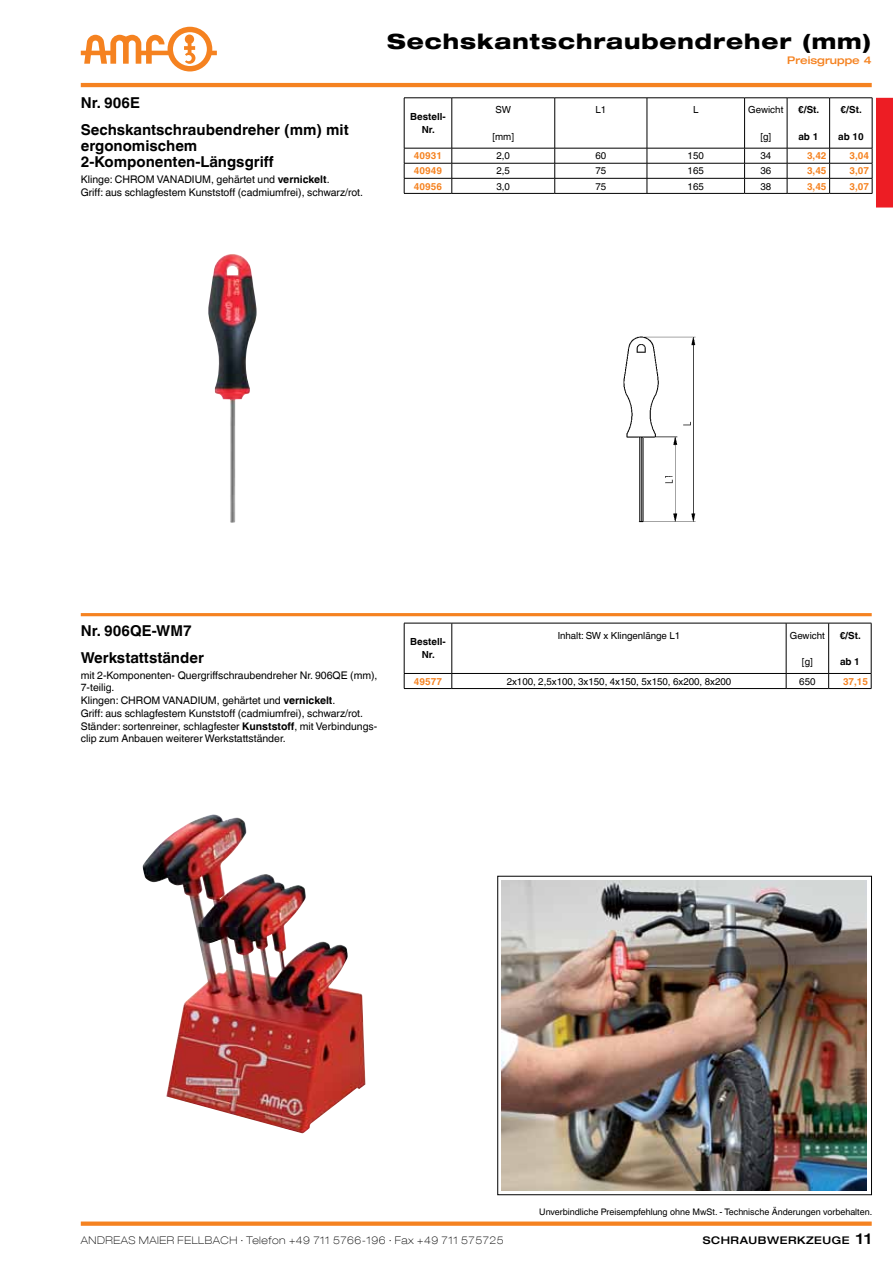
<style>
.page{position:relative;width:893px;height:1263px;background:#fff}
.page>*{position:absolute;margin:0;border:0;box-sizing:border-box;transform-origin:0 0}
.t1{font:800 expanded 21px "Helvetica Neue LT Com";letter-spacing:.045em;color:#000}
.t2{font:700 15px/15.9px "Helvetica World";color:#000}
.t3{font:10.5px/12.8px "Helvetica World";color:#000}
.t4{font:100 expanded 10.5px "Helvetica Neue LT Com";letter-spacing:.05em;color:#000}
.t5{font:500 expanded 10.5px "Helvetica Neue LT Com";letter-spacing:.05em;color:#000}
.t6{font:500 expanded 10.5px "Helvetica Neue LT Com";color:#f58220}
.t7{font:9.75px "Helvetica World";color:#000}
.t8{font:700 9.75px "Helvetica World";color:#f58220}
.t9{font:700 9.75px/12.8px "Helvetica World";color:#000;text-align:center}
.t10{font:9px "Helvetica World";color:#000}
.s1{font-weight:700}
.s2{font-size:15px}
</style>
<div class="page">
<hr style="left:81px;top:83px;width:791px;height:4px;background:#f58220">
<svg style="left:81px;top:27px;width:136px;height:44px"></svg>
<div style="left:81px;top:1221px;width:791px;height:5px;background:#f58220"></div>
<svg style="left:404px;top:98px;width:489px;height:109px"></svg>
<hr style="left:404px;top:193px;width:48px;height:1px;background:#000">
<hr style="left:452px;top:193px;width:103px;height:1px;background:#000">
<hr style="left:555px;top:193px;width:92px;height:1px;background:#000">
<hr style="left:647px;top:193px;width:98px;height:1px;background:#000">
<hr style="left:745px;top:193px;width:42px;height:1px;background:#000">
<hr style="left:787px;top:193px;width:43px;height:1px;background:#000">
<hr style="left:830px;top:193px;width:42px;height:1px;background:#000">
<img style="left:208px;top:254px;width:49px;height:269px">
<hr style="left:81px;top:613px;width:791px;height:3px;background:#f58220">
<img style="left:623px;top:336px;width:73px;height:187px">
<svg style="left:404px;top:623px;width:468px;height:65px"></svg>
<hr style="left:404px;top:688px;width:48px;height:1px;background:#000">
<hr style="left:452px;top:688px;width:334px;height:1px;background:#000">
<hr style="left:786px;top:688px;width:43px;height:1px;background:#000">
<hr style="left:829px;top:688px;width:42px;height:1px;background:#000">
<img style="left:142px;top:814px;width:223px;height:319px">
<img style="left:502px;top:880px;width:365px;height:311px">
<p class="t1" style="left:387px;top:28px;width:486px">Sechskantschraubendreher (mm)</p>
<p class="t2" style="left:81px;top:95px;width:61px">Nr. 906E</p>
<p class="t2" style="left:81px;top:122px;width:270px">Sechskantschraubendreher (mm) mit ergonomischem<br>2-Komponenten-Längsgriff</p>
<p class="t3" style="left:81px;top:173px;width:284px">Klinge: CHROM VANADIUM, gehärtet und <span class="s1">vernickelt</span>.<br>Griff: aus schlagfestem Kunststoff (cadmiumfrei), schwarz/rot.</p>
<p class="t9" style="left:410px;top:110px;width:37px">Bestell-<br>Nr.</p>
<p class="t7" style="left:495px;top:104px;width:17px">SW</p>
<p class="t7" style="left:492px;top:131px;width:23px">[mm]</p>
<p class="t6" style="left:787px;top:53px;width:86px">PREISGRUPPE 4</p>
<p class="t7" style="left:595px;top:104px;width:12px">L1</p>
<p class="t7" style="left:693px;top:104px;width:7px">L</p>
<p class="t7" style="left:748px;top:104px;width:37px">Gewicht</p>
<p class="t7" style="left:760px;top:131px;width:12px">[g]</p>
<p class="t9" style="left:798px;top:104px;width:23px">€/St.</p>
<p class="t9" style="left:798px;top:130px;width:21px">ab 1</p>
<p class="t9" style="left:841px;top:104px;width:23px">€/St.</p>
<p class="t9" style="left:838px;top:130px;width:27px">ab 10</p>
<p class="t8" style="left:414px;top:150px;width:30px">40931</p>
<p class="t7" style="left:496px;top:150px;width:15px">2,0</p>
<p class="t7" style="left:595px;top:150px;width:12px">60</p>
<p class="t7" style="left:688px;top:150px;width:18px">150</p>
<p class="t7" style="left:760px;top:150px;width:12px">34</p>
<p class="t8" style="left:807px;top:150px;width:21px">3,42</p>
<p class="t8" style="left:849px;top:150px;width:21px">3,04</p>
<p class="t8" style="left:414px;top:165px;width:30px">40949</p>
<p class="t7" style="left:496px;top:165px;width:15px">2,5</p>
<p class="t7" style="left:595px;top:165px;width:12px">75</p>
<p class="t7" style="left:688px;top:165px;width:18px">165</p>
<p class="t7" style="left:760px;top:165px;width:12px">36</p>
<p class="t8" style="left:807px;top:165px;width:21px">3,45</p>
<p class="t8" style="left:849px;top:165px;width:21px">3,07</p>
<p class="t8" style="left:414px;top:180px;width:30px">40956</p>
<p class="t7" style="left:496px;top:180px;width:15px">3,0</p>
<p class="t7" style="left:595px;top:180px;width:12px">75</p>
<p class="t7" style="left:688px;top:180px;width:18px">165</p>
<p class="t7" style="left:760px;top:180px;width:12px">38</p>
<p class="t8" style="left:807px;top:180px;width:21px">3,45</p>
<p class="t8" style="left:849px;top:180px;width:21px">3,07</p>
<p class="t2" style="left:81px;top:623px;width:112px">Nr. 906QE-WM7</p>
<p class="t2" style="left:81px;top:649px;width:125px">Werkstattständer</p>
<p class="t3" style="left:81px;top:669px;width:298px">mit 2-Komponenten- Quergriffschraubendreher Nr. 906QE (mm), 7-teilig.<br>Klingen: CHROM VANADIUM, gehärtet und <span class="s1">vernickelt</span>.<br>Griff: aus schlagfestem Kunststoff (cadmiumfrei), schwarz/rot.<br>Ständer: sortenreiner, schlagfester <span class="s1">Kunststoff</span>, mit Verbindungs&shy;clip zum Anbauen weiterer Werkstattständer.</p>
<p class="t9" style="left:410px;top:636px;width:37px">Bestell-<br>Nr.</p>
<p class="t7" style="left:558px;top:629px;width:124px">Inhalt: SW x Klingenlänge L1</p>
<p class="t7" style="left:790px;top:629px;width:37px">Gewicht</p>
<p class="t7" style="left:802px;top:656px;width:12px">[g]</p>
<p class="t9" style="left:840px;top:629px;width:23px">€/St.</p>
<p class="t9" style="left:840px;top:655px;width:21px">ab 1</p>
<p class="t8" style="left:414px;top:676px;width:30px">49577</p>
<p class="t7" style="left:507px;top:676px;width:226px">2x100, 2,5x100, 3x150, 4x150, 5x150, 6x200, 8x200</p>
<p class="t7" style="left:799px;top:676px;width:18px">650</p>
<p class="t8" style="left:843px;top:676px;width:27px">37,15</p>
<p class="t10" style="left:539px;top:1207px;width:334px">Unverbindliche Preisempfehlung ohne MwSt. - Technische Änderungen vorbehalten.</p>
<p class="t4" style="left:81px;top:1233px;width:424px">ANDREAS MAIER FELLBACH ∙ Telefon +49 711 5766-196 ∙ Fax +49 711 575725</p>
<p class="t5" style="left:703px;top:1233px;width:170px">SCHRAUBWERKZEUGE <span class="s2">11</span></p>
</div>
